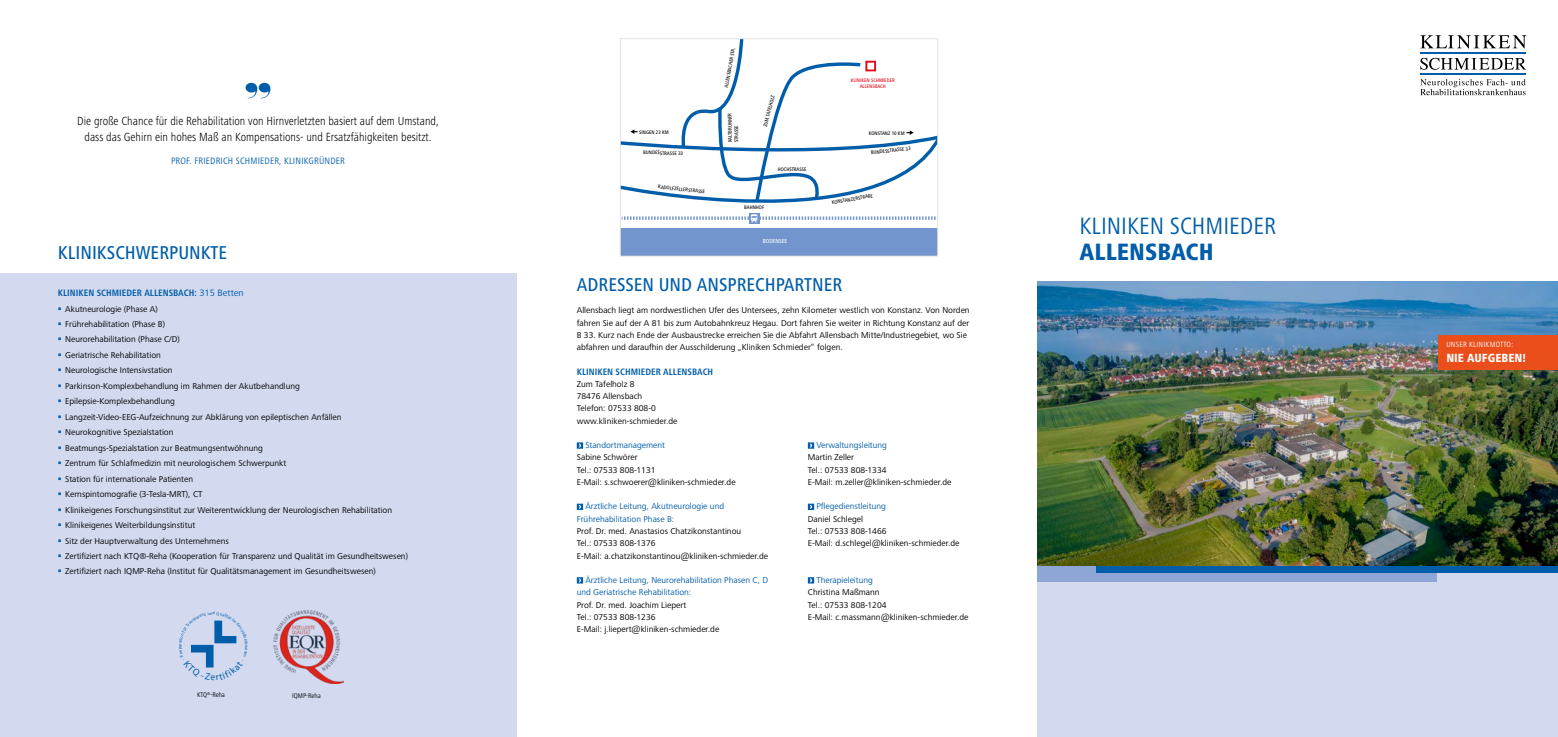
<style>
.page{position:relative;width:1558px;height:737px;background:#fff}
.page>*{position:absolute;margin:0;border:0;box-sizing:border-box;transform-origin:0 0}
.t1{font:condensed 24.5px "Frutiger Next LTW1 G";color:#005da9}
.t2{font:800 condensed 24.5px "Frutiger Next LTW1 G";color:#005da9}
.t3{font:500 condensed 19.25px "Frutiger Next LTW1 G";color:#005da9}
.t4{font:300 condensed 12.25px/15.8px "Frutiger Next LTW1 G";color:#000;text-align:center}
.t5{font:800 condensed 12.25px "Frutiger Next LTW1 G";color:#fff}
.t6{font:700 condensed 9.62px "Frutiger Next LTW1 G";color:#005da9}
.t7{font:condensed 9.62px "Frutiger Next LTW1 G";letter-spacing:.02em;color:#005da9}
.t8{font:8.75px/15.5px "Frutiger Next LTW1 G";color:#000}
.t9{font:8.75px "Frutiger Next LTW1 G";color:#005da9}
.t10{font:condensed 7.88px "Frutiger Next LTW1 G";letter-spacing:.03em;color:#fff}
.t11{font:condensed 7px "Frutiger Next LTW1 G";color:#000}
.t12{font:500 condensed 6.04px "Frutiger Next LTW1 G";color:#fff}
.t13{font:500 condensed 5.25px/6.4px "Frutiger Next LTW1 G";color:#000}
.t14{font:500 condensed 5.25px/6.3px "Frutiger Next LTW1 G";color:#e30613;text-align:center}
.s1{font-weight:400;font-stretch:normal}
</style>
<div class="page">
<div style="left:1037px;top:530px;width:521px;height:207px;background:#d3daf0"></div>
<div style="left:0;top:273px;width:516px;height:464px;background:#d3daf0"></div>
<img style="left:1037px;top:281px;width:521px;height:285px">
<svg style="left:1420px;top:58px;width:106px;height:12px"></svg>
<svg style="left:1420px;top:35px;width:106px;height:14px"></svg>
<hr style="left:1420px;top:52px;width:105px;height:1px;background:#005da9">
<hr style="left:1420px;top:73px;width:105px;height:1px;background:#005da9">
<svg style="left:1420px;top:79px;width:105px;height:16px"></svg>
<div style="left:1037px;top:566px;width:400px;height:15px;background:#8da6d6"></div>
<div style="left:1096px;top:566px;width:462px;height:6px;background:#005da9"></div>
<div style="left:1438px;top:335px;width:120px;height:35px;background:#e94e1b"></div>
<img style="left:274px;top:610px;width:69px;height:73px">
<svg style="left:577px;top:442px;width:6px;height:7px"></svg>
<svg style="left:808px;top:442px;width:6px;height:7px"></svg>
<svg style="left:577px;top:503px;width:6px;height:7px"></svg>
<svg style="left:808px;top:503px;width:6px;height:7px"></svg>
<svg style="left:577px;top:577px;width:6px;height:6px"></svg>
<svg style="left:808px;top:577px;width:6px;height:6px"></svg>
<svg style="left:246px;top:83px;width:24px;height:15px"></svg>
<div style="left:620px;top:228px;width:317px;height:28px;background:#7395cd"></div>
<svg style="left:622px;top:40px;width:314px;height:184px"></svg>
<div style="left:620px;top:38px;width:318px;height:218px;border:1px solid #e3e3e3"></div>
<svg style="left:191px;top:620px;width:46px;height:48px"></svg>
<h3 class="t4" style="left:77px;top:113px;width:363px">Die große Chance für die Rehabilitation von Hirnverletzten basiert auf dem Umstand, dass das Gehirn ein hohes Maß an Kompensations- und Ersatzfähigkeiten besitzt.</h3>
<p class="t7" style="left:171px;top:155px;width:175px">PROF. FRIEDRICH SCHMIEDER, KLINIKGRÜNDER</p>
<h2 class="t3" style="left:58px;top:241px;width:171px">KLINIKSCHWERPUNKTE</h2>
<p class="t6" style="left:58px;top:287px;width:187px">KLINIKEN SCHMIEDER ALLENSBACH: <span class="s1">315 Betten</span></p>
<p class="t8" style="left:65px;top:301px;width:344px">Akutneurologie (Phase A)<br>Frührehabilitation (Phase B)<br>Neurorehabilitation (Phase C/D)<br>Geriatrische Rehabilitation<br>Neurologische Intensivstation<br>Parkinson-Komplexbehandlung im Rahmen der Akutbehandlung Epilepsie-Komplexbehandlung<br>Langzeit-Video-EEG-Aufzeichnung zur Abklärung von epileptischen Anfällen<br>Neurokognitive Spezialstation<br>Beatmungs-Spezialstation zur Beatmungsentwöhnung<br>Zentrum für Schlafmedizin mit neurologischem Schwerpunkt<br>Station für internationale Patienten<br>Kernspintomografie (3-Tesla-MRT), CT<br>Klinikeigenes Forschungsinstitut zur Weiterentwicklung der Neurologischen Rehabilitation Klinikeigenes Weiterbildungsinstitut<br>Sitz der Hauptverwaltung des Unternehmens<br>Zertifiziert nach KTQ®-Reha (Kooperation für Transparenz und Qualität im Gesundheitswesen)<br>Zertifiziert nach IQMP-Reha (Institut für Qualitätsmanagement im Gesundheitswesen)</p>
<p class="t11" style="left:197px;top:691px;width:29px">KTQ<sup>®</sup>-Reha</p>
<p class="t11" style="left:292px;top:691px;width:30px">IQMP-Reha</p>
<p class="t13" style="left:639px;top:129px;width:31px">SINGEN 23 KM</p>
<p class="t13" style="left:643px;top:149px;width:41px;rotate:2deg">BUNDESSTRASSE 33</p>
<p class="t13" style="left:658px;top:184px;width:49px;rotate:6deg">RADOLFZELLERSTRASSE</p>
<p class="t13" style="left:723px;top:87px;width:42px;rotate:-80deg">ALLENSBACHER STR.</p>
<p class="t13" style="left:727px;top:142px;width:31px;rotate:-90deg">KALTBRUNNER<br>STRASSE</p>
<p class="t13" style="left:762px;top:126px;width:34px;rotate:-76deg">ZUM TAFELHOLZ</p>
<p class="t13" style="left:778px;top:166px;width:30px">HOCHSTRASSE</p>
<p class="t13" style="left:744px;top:204px;width:22px">BAHNHOF</p>
<p class="t12" style="left:763px;top:238px;width:26px">BODENSEE</p>
<p class="t14" style="left:851px;top:77px;width:46px">KLINIKEN SCHMIEDER<br>ALLENSBACH</p>
<p class="t13" style="left:869px;top:130px;width:37px">KONSTANZ 10 KM</p>
<p class="t13" style="left:870px;top:149px;width:41px;rotate:-6deg">BUNDESSTRASSE 33</p>
<p class="t13" style="left:831px;top:199px;width:43px;rotate:-10deg">KONSTANZERSTRAßE</p>
<h2 class="t3" style="left:577px;top:274px;width:267px">ADRESSEN UND ANSPRECHPARTNER</h2>
<p class="t8" style="left:577px;top:304px;width:394px;line-height:12.2px">Allensbach liegt am nordwestlichen Ufer des Untersees, zehn Kilometer westlich von Konstanz. Von Norden fahren Sie auf der A 81 bis zum Autobahnkreuz Hegau. Dort fahren Sie weiter in Richtung Konstanz auf der B 33. Kurz nach Ende der Ausbaustrecke erreichen Sie die Abfahrt Allensbach Mitte/Industriegebiet, wo Sie abfahren und daraufhin der Ausschilderung „Kliniken Schmieder“ folgen.</p>
<p class="t6" style="left:577px;top:366px;width:138px">KLINIKEN SCHMIEDER ALLENSBACH</p>
<p class="t8" style="left:577px;top:378px;width:102px;line-height:12.2px">Zum Tafelholz 8<br>78476 Allensbach<br>Telefon: 07533 808-0 www.kliniken-schmieder.de</p>
<p class="t9" style="left:585px;top:440px;width:81px">Standortmanagement</p>
<p class="t9" style="left:816px;top:440px;width:72px">Verwaltungsleitung</p>
<p class="t8" style="left:577px;top:450px;width:62px">Sabine Schwörer</p>
<p class="t8" style="left:808px;top:450px;width:48px">Martin Zeller</p>
<p class="t8" style="left:577px;top:462px;width:80px">Tel.: 07533 808-1131</p>
<p class="t8" style="left:808px;top:462px;width:80px">Tel.: 07533 808-1334</p>
<p class="t8" style="left:577px;top:474px;width:160px">E-Mail: s.schwoerer@kliniken-schmieder.de</p>
<p class="t8" style="left:808px;top:474px;width:145px">E-Mail: m.zeller@kliniken-schmieder.de</p>
<p class="t9" style="left:585px;top:501px;width:140px">Ärztliche Leitung, Akutneurologie und</p>
<p class="t9" style="left:816px;top:501px;width:71px">Pflegedienstleitung</p>
<p class="t9" style="left:577px;top:514px;width:99px">Frührehabilitation Phase B:</p>
<p class="t8" style="left:808px;top:511px;width:57px">Daniel Schlegel</p>
<p class="t8" style="left:577px;top:523px;width:166px">Prof. Dr. med. Anastasios Chatzikonstantinou</p>
<p class="t8" style="left:808px;top:523px;width:80px">Tel.: 07533 808-1466</p>
<p class="t8" style="left:577px;top:536px;width:80px">Tel.: 07533 808-1376</p>
<p class="t8" style="left:808px;top:536px;width:153px">E-Mail: d.schlegel@kliniken-schmieder.de</p>
<p class="t8" style="left:577px;top:548px;width:193px">E-Mail: a.chatzikonstantinou@kliniken-schmieder.de</p>
<p class="t9" style="left:585px;top:575px;width:184px">Ärztliche Leitung, Neurorehabilitation Phasen C, D</p>
<p class="t9" style="left:816px;top:575px;width:58px">Therapieleitung</p>
<p class="t9" style="left:577px;top:587px;width:116px">und Geriatrische Rehabilitation:</p>
<p class="t8" style="left:808px;top:585px;width:73px">Christina Maßmann</p>
<p class="t8" style="left:577px;top:597px;width:111px">Prof. Dr. med. Joachim Liepert</p>
<p class="t8" style="left:808px;top:597px;width:80px">Tel.: 07533 808-1204</p>
<p class="t8" style="left:577px;top:609px;width:80px">Tel.: 07533 808-1236</p>
<p class="t8" style="left:808px;top:609px;width:162px">E-Mail: c.massmann@kliniken-schmieder.de</p>
<p class="t8" style="left:577px;top:621px;width:144px">E-Mail: j.liepert@kliniken-schmieder.de</p>
<h1 class="t1" style="left:1079px;top:211px;width:198px">KLINIKEN SCHMIEDER</h1>
<h1 class="t2" style="left:1079px;top:238px;width:136px">ALLENSBACH</h1>
<p class="t10" style="left:1446px;top:340px;width:68px">UNSER KLINIKMOTTO:</p>
<h3 class="t5" style="left:1446px;top:351px;width:81px">NIE AUFGEBEN!</h3>
</div>
